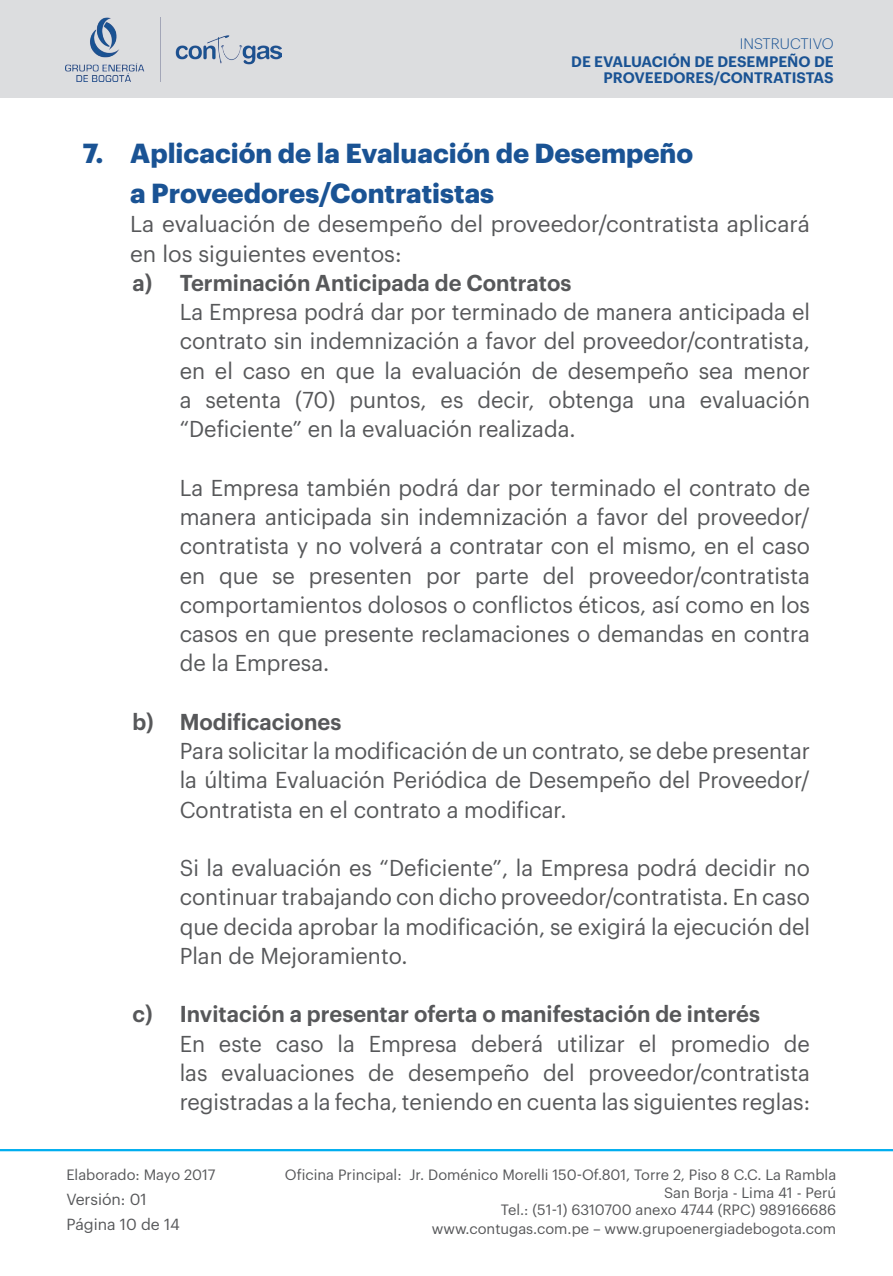
<style>
.page{position:relative;width:893px;height:1276px;background:#fff}
.page>*{position:absolute;margin:0;border:0;box-sizing:border-box;transform-origin:0 0}
.SUMILLA_1{font:700 27px "Graphik";color:#1a5394}
.SUMILLA_2{font:22.5px/29.2px "Graphik";color:#57585a;text-align:justify}
.SUMILLA_2-2{font:600 22.5px "Graphik";color:#57585a}
.SUMILLA_1-2{font:22.5px/29.2px "Graphik";color:#57585a}
.t1{font:15.75px "Graphik";color:#57585a}
.t2{font:600 14.85px/15.8px "Graphik";color:#1a5394;text-align:right}
.t3{font:300 14.85px "Graphik";color:#1a5394}
.t4{font:14.62px "Graphik";color:#57585a}
</style>
<div class="page">
<hr style="left:0;top:1149px;width:893px;height:2px;background:#00aeef">
<div style="left:0;top:0;width:893px;height:98px;background:#dcdddf"></div>
<img style="left:65px;top:18px;width:216px;height:64px">
<p class="t3" style="left:740px;top:33px;width:95px">INSTRUCTIVO</p>
<p class="t2" style="left:571px;top:52px;width:264px">DE EVALUACIÓN DE DESEMPEÑO DE<br>PROVEEDORES/CONTRATISTAS</p>
<p class="SUMILLA_1" style="left:83px;top:132px;width:612px">7. Aplicación de la Evaluación de Desempeño</p>
<p class="SUMILLA_1" style="left:130px;top:172px;width:365px">a Proveedores/Contratistas</p>
<p class="SUMILLA_1-2" style="left:130px;top:208px;width:681px">La evaluación de desempeño del proveedor/contratista aplicará en los siguientes eventos:</p>
<p class="SUMILLA_2-2" style="left:132px;top:265px;width:440px">a) Terminación Anticipada de Contratos</p>
<p class="SUMILLA_2" style="left:180px;top:295px;width:632px">La Empresa podrá dar por terminado de manera anticipada el contrato sin indemnización a favor del proveedor/contratista, en el caso en que la evaluación de desempeño sea menor a setenta (70) puntos, es decir, obtenga una evaluación “Deficiente” en la evaluación realizada.</p>
<p class="SUMILLA_2" style="left:180px;top:471px;width:632px">La Empresa también podrá dar por terminado el contrato de manera anticipada sin indemnización a favor del proveedor/ contratista y no volverá a contratar con el mismo, en el caso en que se presenten por parte del proveedor/contratista comportamientos dolosos o conflictos éticos, así como en los casos en que presente reclamaciones o demandas en contra de la Empresa.</p>
<p class="SUMILLA_2-2" style="left:132px;top:704px;width:210px">b) Modificaciones</p>
<p class="SUMILLA_2" style="left:180px;top:734px;width:632px">Para solicitar la modificación de un contrato, se debe presentar la última Evaluación Periódica de Desempeño del Proveedor/ Contratista en el contrato a modificar.</p>
<p class="SUMILLA_2" style="left:180px;top:851px;width:632px">Si la evaluación es “Deficiente”, la Empresa podrá decidir no continuar trabajando con dicho proveedor/contratista. En caso que decida aprobar la modificación, se exigirá la ejecución del Plan de Mejoramiento.</p>
<p class="SUMILLA_2-2" style="left:132px;top:997px;width:629px">c) Invitación a presentar oferta o manifestación de interés</p>
<p class="SUMILLA_2" style="left:180px;top:1027px;width:632px">En este caso la Empresa deberá utilizar el promedio de las evaluaciones de desempeño del proveedor/contratista registradas a la fecha, teniendo en cuenta las siguientes reglas:</p>
<p class="t4" style="left:66px;top:1163px;width:151px">Elaborado: Mayo 2017</p>
<p class="t1" style="left:66px;top:1187px;width:82px">Versión: 01</p>
<p class="t1" style="left:66px;top:1212px;width:115px">Página 10 de 14</p>
<p class="t4" style="left:285px;top:1163px;width:553px">Oficina Principal: Jr. Doménico Morelli 150-Of.801, Torre 2, Piso 8 C.C. La Rambla</p>
<p class="t4" style="left:664px;top:1181px;width:174px">San Borja - Lima 41 - Perú</p>
<p class="t4" style="left:501px;top:1199px;width:337px">Tel.: (51-1) 6310700 anexo 4744 (RPC) 989166686</p>
<p class="t4" style="left:432px;top:1217px;width:406px">www.contugas.com.pe – www.grupoenergiadebogota.com</p>
</div>
